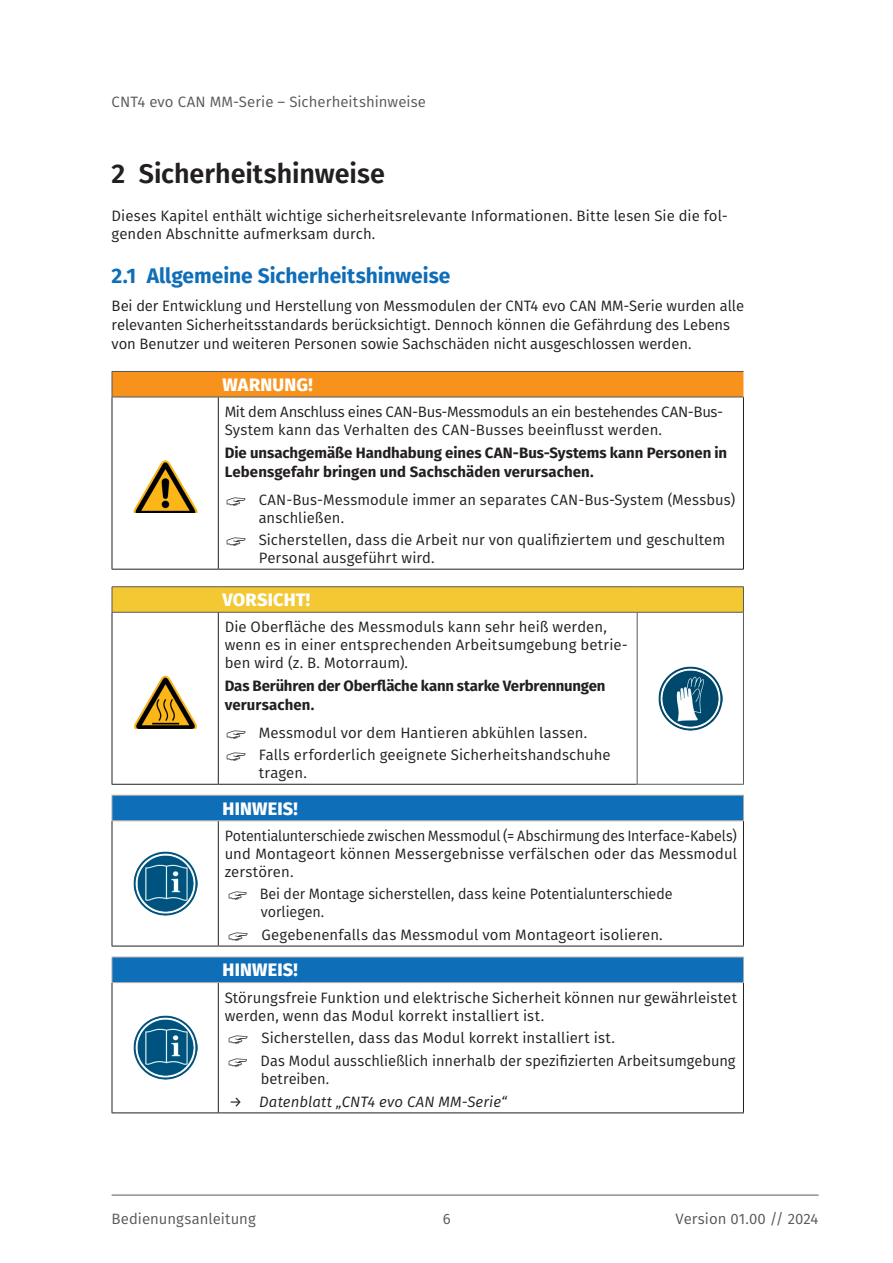
<style>
.page{position:relative;width:893px;height:1263px;background:#fff}
.page>*{position:absolute;margin:0;border:0;box-sizing:border-box;transform-origin:0 0}
.t1{font:600 27px "Fira Sans";letter-spacing:-.005em;color:#231f20}
.t2{font:700 21px "Fira Sans";color:#0f6eb8}
.Warnung{font:800 18px "Fira Sans";letter-spacing:.01em;color:#fff}
.Hinweis{font:800 18px "Fira Sans";letter-spacing:.01em;color:#fff}
.Text{font:15px/18px "Fira Sans";color:#231f20}
.Text_Tabelle{font:15px/18px "Fira Sans";letter-spacing:.005em;color:#231f20}
.Text_fett{font:700 15px/18.8px "Fira Sans";color:#231f20}
.Text_Tabelle-2{font:15px/18px "Fira Sans";letter-spacing:.005em;color:#231f20;text-align:justify;scale:.95 1}
.t3{font:15px "Fira Sans";letter-spacing:.005em;color:#57585a}
.Text-2{font:15px/18px "Fira Sans";color:#231f20;scale:.96 1}
.t4{font:italic 15px "Fira Sans";letter-spacing:.005em;color:#231f20}
</style>
<div class="page">
<hr style="left:112px;top:1195px;width:707px;height:1px;background:#57585a">
<svg style="left:113px;top:398px;width:630px;height:171px"></svg>
<hr style="left:112px;top:397px;width:106px;height:1px;background:#57585a">
<hr style="left:218px;top:397px;width:526px;height:1px;background:#57585a">
<hr style="left:218px;top:397px;width:1px;height:172px;background:#231f20">
<hr style="left:743px;top:397px;width:1px;height:172px;background:#231f20">
<div style="left:112px;top:371px;width:631px;height:26px;background:#f7931d"></div>
<hr style="left:218px;top:371px;width:525px;height:1px;background:#57585a">
<hr style="left:112px;top:397px;width:1px;height:172px;background:#231f20">
<hr style="left:112px;top:569px;width:107px;height:1px;background:#231f20">
<hr style="left:219px;top:569px;width:525px;height:1px;background:#231f20">
<img style="left:133px;top:456px;width:64px;height:57px">
<svg style="left:113px;top:613px;width:630px;height:171px"></svg>
<hr style="left:112px;top:586px;width:106px;height:1px;background:#57585a">
<hr style="left:218px;top:586px;width:419px;height:1px;background:#57585a">
<hr style="left:637px;top:586px;width:107px;height:1px;background:#57585a">
<svg style="left:112px;top:587px;width:632px;height:25px;background:#efc532"></svg>
<hr style="left:112px;top:612px;width:106px;height:1px;background:#57585a">
<hr style="left:218px;top:612px;width:419px;height:1px;background:#57585a">
<hr style="left:637px;top:612px;width:107px;height:1px;background:#57585a">
<hr style="left:112px;top:612px;width:1px;height:172px;background:#231f20">
<hr style="left:218px;top:612px;width:1px;height:172px;background:#231f20">
<hr style="left:637px;top:612px;width:1px;height:172px;background:#57585a">
<hr style="left:743px;top:612px;width:1px;height:172px;background:#57585a">
<hr style="left:112px;top:784px;width:107px;height:1px;background:#231f20">
<hr style="left:219px;top:784px;width:418px;height:1px;background:#231f20">
<hr style="left:637px;top:784px;width:107px;height:1px;background:#57585a">
<img style="left:133px;top:671px;width:64px;height:57px">
<img style="left:658px;top:667px;width:64px;height:63px">
<svg style="left:113px;top:821px;width:630px;height:125px"></svg>
<div style="left:112px;top:795px;width:632px;height:25px;background:#0f6eb8"></div>
<hr style="left:112px;top:820px;width:106px;height:1px;background:#a8a9ad">
<hr style="left:218px;top:820px;width:526px;height:1px;background:#a8a9ad">
<hr style="left:112px;top:821px;width:1px;height:125px;background:#231f20">
<hr style="left:112px;top:946px;width:106px;height:1px;background:#231f20">
<hr style="left:218px;top:821px;width:1px;height:125px;background:#231f20">
<hr style="left:743px;top:821px;width:1px;height:125px;background:#231f20">
<hr style="left:218px;top:946px;width:526px;height:1px;background:#231f20">
<img style="left:133px;top:851px;width:64px;height:64px">
<div style="left:112px;top:957px;width:632px;height:25px;background:#0f6eb8"></div>
<hr style="left:112px;top:982px;width:106px;height:1px;background:#a8a9ad">
<hr style="left:218px;top:982px;width:526px;height:1px;background:#a8a9ad">
<hr style="left:112px;top:983px;width:1px;height:129px;background:#231f20">
<hr style="left:112px;top:1112px;width:106px;height:1px;background:#231f20">
<hr style="left:218px;top:983px;width:1px;height:129px;background:#231f20">
<hr style="left:743px;top:983px;width:1px;height:129px;background:#231f20">
<hr style="left:218px;top:1112px;width:526px;height:1px;background:#231f20">
<img style="left:133px;top:1016px;width:64px;height:63px">
<svg style="left:227px;top:497px;width:18px;height:8px"></svg>
<svg style="left:227px;top:538px;width:18px;height:7px"></svg>
<svg style="left:227px;top:730px;width:18px;height:8px"></svg>
<svg style="left:227px;top:753px;width:18px;height:8px"></svg>
<svg style="left:229px;top:892px;width:18px;height:8px"></svg>
<svg style="left:229px;top:932px;width:18px;height:8px"></svg>
<p class="t3" style="left:112px;top:91px;width:316px">CNT4 evo CAN MM-Serie – Sicherheitshinweise</p>
<p class="t1" style="left:112px;top:152px;width:275px">2 Sicherheitshinweise</p>
<p class="Text" style="left:112px;top:206px;width:618px;line-height:18.8px">Dieses Kapitel enthält wichtige sicherheitsrelevante Informationen. Bitte lesen Sie die fol&shy;genden Abschnitte aufmerksam durch.</p>
<p class="t2" style="left:112px;top:258px;width:340px">2.1 Allgemeine Sicherheitshinweise</p>
<p class="Text" style="left:112px;top:296px;width:634px;line-height:18.8px">Bei der Entwicklung und Herstellung von Messmodulen der CNT4 evo CAN MM-Serie wurden alle relevanten Sicherheitsstandards berücksichtigt. Dennoch können die Gefährdung des Lebens von Benutzer und weiteren Personen sowie Sachschäden nicht ausgeschlossen werden.</p>
<p class="Warnung" style="left:223px;top:369px;width:92px">WARNUNG!</p>
<p class="Text_Tabelle" style="left:225px;top:403px;width:500px">Mit dem Anschluss eines CAN-Bus-Messmoduls an ein bestehendes CAN-Bus-<br>System kann das Verhalten des CAN-Busses beeinflusst werden.</p>
<p class="Text_fett" style="left:225px;top:443px;width:504px">Die unsachgemäße Handhabung eines CAN-Bus-Systems kann Personen in<br>Lebensgefahr bringen und Sachschäden verursachen.</p>
<p class="Text" style="left:259px;top:490px;width:478px">CAN-Bus-Messmodule immer an separates CAN-Bus-System (Messbus) anschließen.</p>
<p class="Text" style="left:259px;top:530px;width:468px">Sicherstellen, dass die Arbeit nur von qualifiziertem und geschultem<br>Personal ausgeführt wird.</p>
<p class="Warnung" style="left:223px;top:584px;width:89px">VORSICHT!</p>
<p class="Text_Tabelle" style="left:225px;top:618px;width:405px">Die Oberfläche des Messmoduls kann sehr heiß werden, wenn es in einer entsprechenden Arbeitsumgebung betrie&shy;ben wird (z. B. Motorraum).</p>
<p class="Text_fett" style="left:225px;top:676px;width:382px">Das Berühren der Oberfläche kann starke Verbrennungen verursachen.</p>
<p class="Text" style="left:259px;top:723px;width:330px">Messmodul vor dem Hantieren abkühlen lassen.</p>
<p class="Text" style="left:259px;top:745px;width:353px">Falls erforderlich geeignete Sicherheitshandschuhe tragen.</p>
<p class="Hinweis" style="left:223px;top:792px;width:77px">HINWEIS!</p>
<p class="Text_Tabelle-2" style="left:225px;top:826px;width:541px">Potentialunterschiede zwischen Messmodul (= Abschirmung des Interface-Kabels) und Montageort können Messergebnisse verfälschen oder das Messmodul zerstören.</p>
<p class="Text-2" style="left:260px;top:885px;width:432px">Bei der Montage sicherstellen, dass keine Potentialunterschiede vorliegen.</p>
<p class="Text" style="left:262px;top:925px;width:403px">Gegebenenfalls das Messmodul vom Montageort isolieren.</p>
<p class="Hinweis" style="left:223px;top:954px;width:77px">HINWEIS!</p>
<p class="Text_Tabelle" style="left:225px;top:988px;width:514px">Störungsfreie Funktion und elektrische Sicherheit können nur gewährleistet werden, wenn das Modul korrekt installiert ist.</p>
<p class="Text" style="left:262px;top:1029px;width:355px">Sicherstellen, dass das Modul korrekt installiert ist.</p>
<p class="Text" style="left:261px;top:1051px;width:476px">Das Modul ausschließlich innerhalb der spezifizierten Arbeitsumgebung betreiben.</p>
<p class="t4" style="left:229px;top:1090px;width:280px">→ Datenblatt „CNT4 evo CAN MM-Serie“</p>
<p class="t3" style="left:112px;top:1208px;width:146px">Bedienungsanleitung</p>
<p class="t3" style="left:443px;top:1208px;width:9px">6</p>
<p class="t3" style="left:676px;top:1208px;width:144px">Version 01.00 // 2024</p>
</div>
